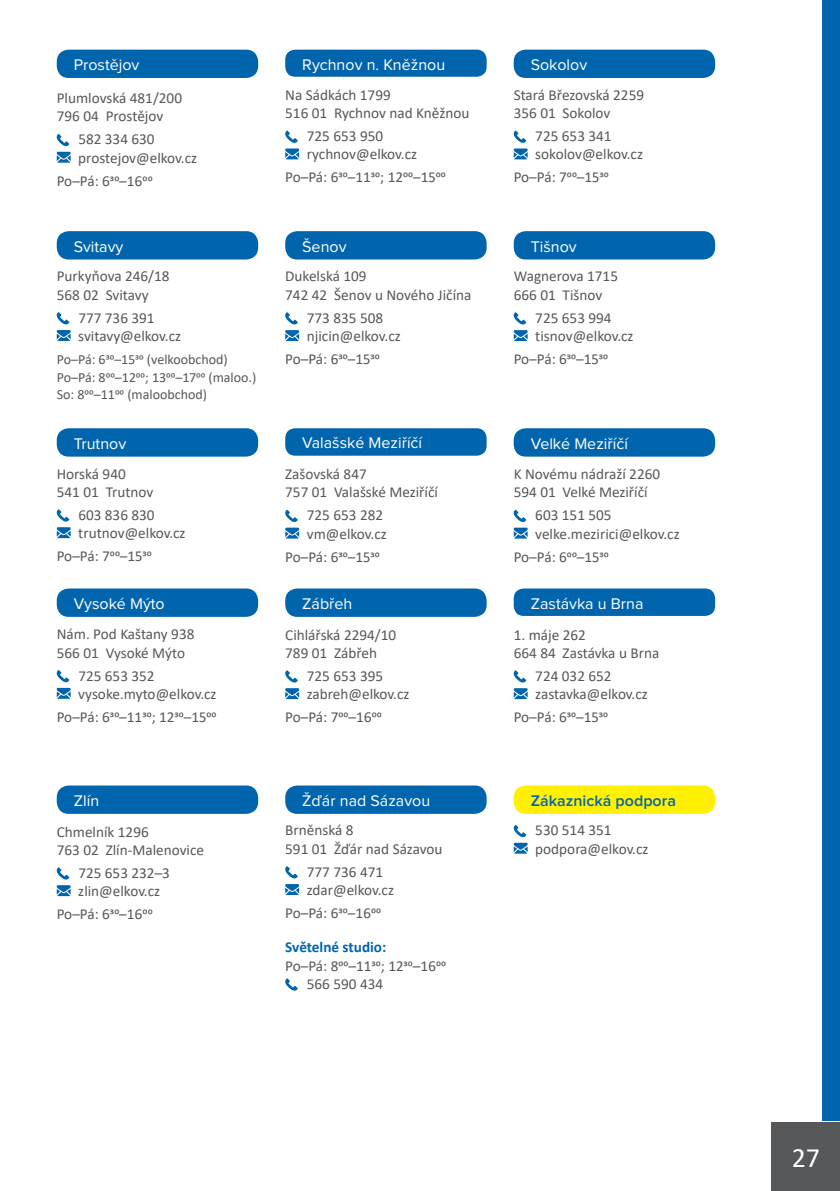
<style>
.page{position:relative;width:840px;height:1191px;background:#fff}
.page>*{position:absolute;margin:0;border:0;box-sizing:border-box;transform-origin:0 0}
.t1{font:28px "Calibri";color:#fff}
.t2{font:16px "Proxima Nova";color:#fff}
.t3{font:600 16px "Proxima Nova";color:#0065ac}
.t4{font:15.2px/18.2px "Calibri";color:#57585a}
.t5{font:700 15.2px "Calibri";color:#0065ac}
.t6{font:14px/18.2px "Calibri";color:#57585a}
</style>
<div class="page">
<div style="left:822px;top:0;width:17px;height:1120px;background:#0065ac"></div>
<div style="left:771px;top:1123px;width:68px;height:68px;background:#57585a"></div>
<svg style="left:57px;top:134px;width:12px;height:12px"></svg>
<svg style="left:57px;top:152px;width:14px;height:11px"></svg>
<div style="left:57px;top:50px;width:201px;height:28px;background:#0065ac;border-radius:12px"></div>
<svg style="left:285px;top:866px;width:12px;height:12px"></svg>
<svg style="left:285px;top:884px;width:14px;height:11px"></svg>
<svg style="left:285px;top:978px;width:12px;height:12px"></svg>
<div style="left:285px;top:785px;width:201px;height:29px;background:#0065ac;border-radius:12px"></div>
<svg style="left:513px;top:825px;width:14px;height:28px"></svg>
<div style="left:513px;top:785px;width:201px;height:29px;background:#fff101;border-radius:12px"></div>
<svg style="left:57px;top:867px;width:12px;height:12px"></svg>
<svg style="left:57px;top:885px;width:14px;height:11px"></svg>
<div style="left:57px;top:785px;width:201px;height:29px;background:#0065ac;border-radius:12px"></div>
<svg style="left:285px;top:670px;width:12px;height:12px"></svg>
<svg style="left:285px;top:688px;width:14px;height:11px"></svg>
<div style="left:285px;top:588px;width:201px;height:29px;background:#0065ac;border-radius:12px"></div>
<svg style="left:513px;top:670px;width:13px;height:12px"></svg>
<svg style="left:513px;top:688px;width:14px;height:11px"></svg>
<div style="left:513px;top:588px;width:201px;height:28px;background:#0065ac;border-radius:10px"></div>
<svg style="left:513px;top:510px;width:14px;height:28px"></svg>
<div style="left:513px;top:428px;width:201px;height:28px;background:#0065ac;border-radius:12px"></div>
<svg style="left:57px;top:670px;width:12px;height:12px"></svg>
<svg style="left:57px;top:688px;width:14px;height:11px"></svg>
<div style="left:57px;top:588px;width:201px;height:29px;background:#0065ac;border-radius:12px"></div>
<svg style="left:285px;top:510px;width:14px;height:28px"></svg>
<div style="left:285px;top:428px;width:201px;height:28px;background:#0065ac;border-radius:10px"></div>
<svg style="left:513px;top:312px;width:13px;height:12px"></svg>
<svg style="left:513px;top:330px;width:14px;height:11px"></svg>
<div style="left:513px;top:231px;width:201px;height:28px;background:#0065ac;border-radius:12px"></div>
<svg style="left:57px;top:509px;width:12px;height:12px"></svg>
<svg style="left:57px;top:527px;width:14px;height:11px"></svg>
<div style="left:57px;top:428px;width:201px;height:28px;background:#0065ac;border-radius:12px"></div>
<svg style="left:285px;top:312px;width:12px;height:12px"></svg>
<svg style="left:285px;top:330px;width:14px;height:11px"></svg>
<div style="left:285px;top:231px;width:201px;height:28px;background:#0065ac;border-radius:12px"></div>
<svg style="left:285px;top:131px;width:14px;height:28px"></svg>
<div style="left:285px;top:50px;width:201px;height:27px;background:#0065ac;border-radius:10px"></div>
<svg style="left:513px;top:131px;width:14px;height:28px"></svg>
<div style="left:513px;top:50px;width:201px;height:28px;background:#0065ac;border-radius:12px"></div>
<svg style="left:57px;top:312px;width:12px;height:12px"></svg>
<svg style="left:57px;top:330px;width:14px;height:11px"></svg>
<div style="left:57px;top:231px;width:201px;height:28px;background:#0065ac;border-radius:12px"></div>
<p class="t2" style="left:74px;top:57px;width:67px">Prostějov</p>
<p class="t4" style="left:57px;top:89px;width:127px">Plumlovská 481/200<br>796 04 Prostějov</p>
<p class="t4" style="left:78px;top:130px;width:120px">582 334 630 prostejov@elkov.cz</p>
<p class="t4" style="left:57px;top:171px;width:97px">Po–Pá: 630–1600</p>
<p class="t2" style="left:74px;top:239px;width:51px">Svitavy</p>
<p class="t4" style="left:57px;top:267px;width:114px">Purkyňova 246/18<br>568 02 Svitavy</p>
<p class="t4" style="left:78px;top:308px;width:104px">777 736 391 svitavy@elkov.cz</p>
<p class="t6" style="left:57px;top:350px;width:201px">Po–Pá: 630–1530 (velkoobchod)<br>Po–Pá: 800–1200; 1300–1700 (maloo.)</p>
<p class="t6" style="left:57px;top:385px;width:152px">So: 800–1100 (maloobchod)</p>
<p class="t2" style="left:74px;top:436px;width:54px">Trutnov</p>
<p class="t4" style="left:57px;top:464px;width:98px">Horská 940<br>541 01 Trutnov</p>
<p class="t4" style="left:78px;top:505px;width:109px">603 836 830 trutnov@elkov.cz</p>
<p class="t4" style="left:57px;top:546px;width:97px">Po–Pá: 700–1530</p>
<p class="t2" style="left:74px;top:596px;width:92px">Vysoké Mýto</p>
<p class="t4" style="left:57px;top:624px;width:139px">Nám. Pod Kaštany 938<br>566 01 Vysoké Mýto</p>
<p class="t4" style="left:78px;top:666px;width:140px">725 653 352 vysoke.myto@elkov.cz</p>
<p class="t4" style="left:57px;top:707px;width:161px">Po–Pá: 630–1130; 1230–1500</p>
<p class="t2" style="left:74px;top:793px;width:27px">Zlín</p>
<p class="t4" style="left:57px;top:822px;width:149px">Chmelník 1296<br>763 02 Zlín-Malenovice</p>
<p class="t4" style="left:78px;top:863px;width:93px">725 653 232–3 zlin@elkov.cz</p>
<p class="t4" style="left:57px;top:904px;width:97px">Po–Pá: 630–1600</p>
<p class="t2" style="left:302px;top:57px;width:144px">Rychnov n. Kněžnou</p>
<p class="t4" style="left:285px;top:85px;width:185px">Na Sádkách 1799<br>516 01 Rychnov nad Kněžnou</p>
<p class="t4" style="left:306px;top:127px;width:112px">725 653 950 rychnov@elkov.cz</p>
<p class="t4" style="left:285px;top:168px;width:162px">Po–Pá: 630–1130; 1200–1500</p>
<p class="t2" style="left:302px;top:239px;width:46px">Šenov</p>
<p class="t4" style="left:285px;top:267px;width:188px">Dukelská 109<br>742 42 Šenov u Nového Jičína</p>
<p class="t4" style="left:306px;top:308px;width:95px">773 835 508 njicin@elkov.cz</p>
<p class="t4" style="left:285px;top:349px;width:96px">Po–Pá: 630–1530</p>
<p class="t2" style="left:302px;top:436px;width:121px">Valašské Meziříčí</p>
<p class="t4" style="left:285px;top:464px;width:154px">Zašovská 847<br>757 01 Valašské Meziříčí</p>
<p class="t4" style="left:306px;top:506px;width:81px">725 653 282 vm@elkov.cz</p>
<p class="t4" style="left:285px;top:547px;width:96px">Po–Pá: 630–1530</p>
<p class="t2" style="left:302px;top:596px;width:52px">Zábřeh</p>
<p class="t4" style="left:285px;top:625px;width:112px">Cihlářská 2294/10<br>789 01 Zábřeh</p>
<p class="t4" style="left:306px;top:666px;width:104px">725 653 395 zabreh@elkov.cz</p>
<p class="t4" style="left:285px;top:707px;width:98px">Po–Pá: 700–1600</p>
<p class="t2" style="left:302px;top:793px;width:129px">Žďár nad Sázavou</p>
<p class="t4" style="left:285px;top:821px;width:159px">Brněnská 8<br>591 01 Žďár nad Sázavou</p>
<p class="t4" style="left:306px;top:862px;width:89px">777 736 471 zdar@elkov.cz</p>
<p class="t4" style="left:285px;top:903px;width:97px">Po–Pá: 630–1600</p>
<p class="t5" style="left:285px;top:936px;width:102px">Světelné studio:</p>
<p class="t4" style="left:306px;top:956px;width:141px;text-indent:-22px">Po–Pá: 800–1130; 1230–1600<br>566 590 434</p>
<p class="t2" style="left:530px;top:57px;width:58px">Sokolov</p>
<p class="t4" style="left:513px;top:85px;width:132px">Stará Březovská 2259<br>356 01 Sokolov</p>
<p class="t4" style="left:535px;top:127px;width:109px">725 653 341 sokolov@elkov.cz</p>
<p class="t4" style="left:513px;top:168px;width:97px">Po–Pá: 700–1530</p>
<p class="t2" style="left:530px;top:239px;width:47px">Tišnov</p>
<p class="t4" style="left:513px;top:267px;width:106px">Wagnerova 1715<br>666 01 Tišnov</p>
<p class="t4" style="left:535px;top:308px;width:100px">725 653 994 tisnov@elkov.cz</p>
<p class="t4" style="left:513px;top:349px;width:96px">Po–Pá: 630–1530</p>
<p class="t2" style="left:530px;top:436px;width:99px">Velké Meziříčí</p>
<p class="t4" style="left:513px;top:464px;width:148px">K Novému nádraží 2260<br>594 01 Velké Meziříčí</p>
<p class="t4" style="left:535px;top:506px;width:146px">603 151 505 velke.mezirici@elkov.cz</p>
<p class="t4" style="left:513px;top:547px;width:97px">Po–Pá: 600–1530</p>
<p class="t2" style="left:530px;top:596px;width:114px">Zastávka u Brna</p>
<p class="t4" style="left:513px;top:625px;width:147px">1. máje 262<br>664 84 Zastávka u Brna</p>
<p class="t4" style="left:535px;top:666px;width:114px">724 032 652 zastavka@elkov.cz</p>
<p class="t4" style="left:513px;top:707px;width:96px">Po–Pá: 630–1530</p>
<p class="t3" style="left:530px;top:793px;width:147px">Zákaznická podpora</p>
<p class="t4" style="left:535px;top:821px;width:115px">530 514 351 podpora@elkov.cz</p>
<h1 class="t1" style="left:791px;top:1138px;width:30px">27</h1>
</div>
